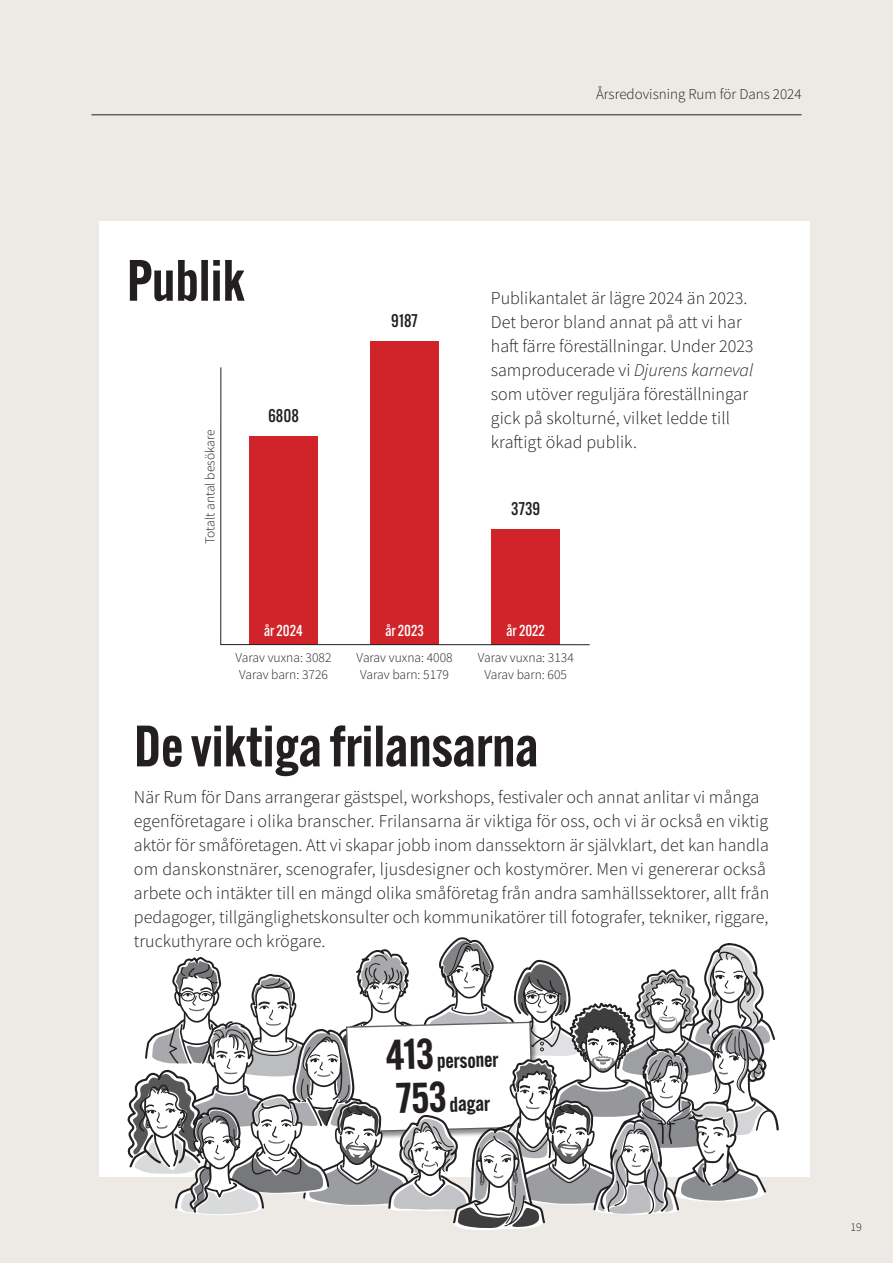
<style>
.page{position:relative;width:893px;height:1263px;background:#edeae6}
.page>*{position:absolute;margin:0;border:0;box-sizing:border-box;transform-origin:0 0}
.Rubrik_stor{font:600 57px "Alternate Gothic ATF";color:#231f20}
.Rubrik_stor-2{font:600 21px "Alternate Gothic ATF";color:#231f20}
.Bröd{font:300 18px/24px "Source Sans Pro";color:#231f20}
.Rubrik_liten{font:500 18px "Alternate Gothic ATF";color:#231f20}
.Rubrik_liten-2{font:500 15.45px "Alternate Gothic ATF";color:#fff}
.Bröd-2{font:300 15px "Source Sans Pro";color:#231f20}
.Bröd-3{font:300 13.5px "Source Sans Pro";color:#231f20}
.t1{font:300 12px "Source Sans Pro";color:#231f20}
.s1{font-style:italic}
.s2{font-size:42px}
</style>
<div class="page">
<div style="left:99px;top:222px;width:710px;height:955px;background:#fff"></div>
<hr style="left:91px;top:114px;width:710px;height:1px;background:#231f20">
<div style="left:371px;top:341px;width:68px;height:304px;background:#d1232a"></div>
<svg style="left:220px;top:367px;width:370px;height:278px"></svg>
<svg style="left:127px;top:937px;width:652px;height:293px"></svg>
<p class="Bröd-2" style="left:596px;top:85px;width:207px">Årsredovisning Rum för Dans 2024</p>
<p class="Rubrik_stor" style="left:127px;top:244px;width:120px">Publik</p>
<p class="Bröd-3" style="left:202px;top:544px;width:116px;rotate:-90deg">Totalt antal besökare</p>
<p class="Rubrik_liten" style="left:268px;top:404px;width:32px">6808</p>
<p class="Rubrik_liten" style="left:391px;top:310px;width:28px">9187</p>
<p class="Bröd" style="left:491px;top:286px;width:264px">Publikantalet är lägre 2024 än 2023.<br>Det beror bland annat på att vi har haft färre föreställningar. Under 2023 samproducerade vi <span class="s1">Djurens karneval </span>som utöver reguljära föreställningar gick på skolturné, vilket ledde till kraftigt ökad publik.</p>
<p class="Rubrik_liten" style="left:511px;top:497px;width:30px">3739</p>
<p class="Rubrik_liten-2" style="left:264px;top:621px;width:40px">år 2024</p>
<p class="Bröd-3" style="left:235px;top:650px;width:98px">Varav vuxna: 3082</p>
<p class="Bröd-3" style="left:239px;top:666px;width:90px">Varav barn: 3726</p>
<p class="Rubrik_liten-2" style="left:385px;top:621px;width:40px">år 2023</p>
<p class="Bröd-3" style="left:357px;top:650px;width:98px">Varav vuxna: 4008</p>
<p class="Bröd-3" style="left:360px;top:666px;width:90px">Varav barn: 5179</p>
<p class="Rubrik_liten-2" style="left:507px;top:621px;width:40px">år 2022</p>
<p class="Bröd-3" style="left:478px;top:650px;width:98px">Varav vuxna: 3134</p>
<p class="Bröd-3" style="left:484px;top:666px;width:84px">Varav barn: 605</p>
<p class="Rubrik_stor" style="left:134px;top:710px;width:406px">De viktiga frilansarna</p>
<p class="Bröd" style="left:134px;top:785px;width:637px">När Rum för Dans arrangerar gästspel, workshops, festivaler och annat anlitar vi många egenföretagare i olika branscher. Frilansarna är viktiga för oss, och vi är också en viktig aktör för småföretagen. Att vi skapar jobb inom danssektorn är självklart, det kan handla om danskonstnärer, scenografer, ljusdesigner och kostymörer. Men vi genererar också arbete och intäkter till en mängd olika småföretag från andra samhällssektorer, allt från pedagoger, tillgänglighetskonsulter och kommunikatörer till fotografer, tekniker, riggare, truckuthyrare och krögare.</p>
<p class="Rubrik_stor-2" style="left:385px;top:1049px;width:114px;rotate:-2deg"><span class="s2">413</span> personer</p>
<p class="Rubrik_stor-2" style="left:396px;top:1093px;width:95px;rotate:-2deg"><span class="s2">753</span> dagar</p>
<p class="t1" style="left:850px;top:1219px;width:13px">19</p>
</div>
